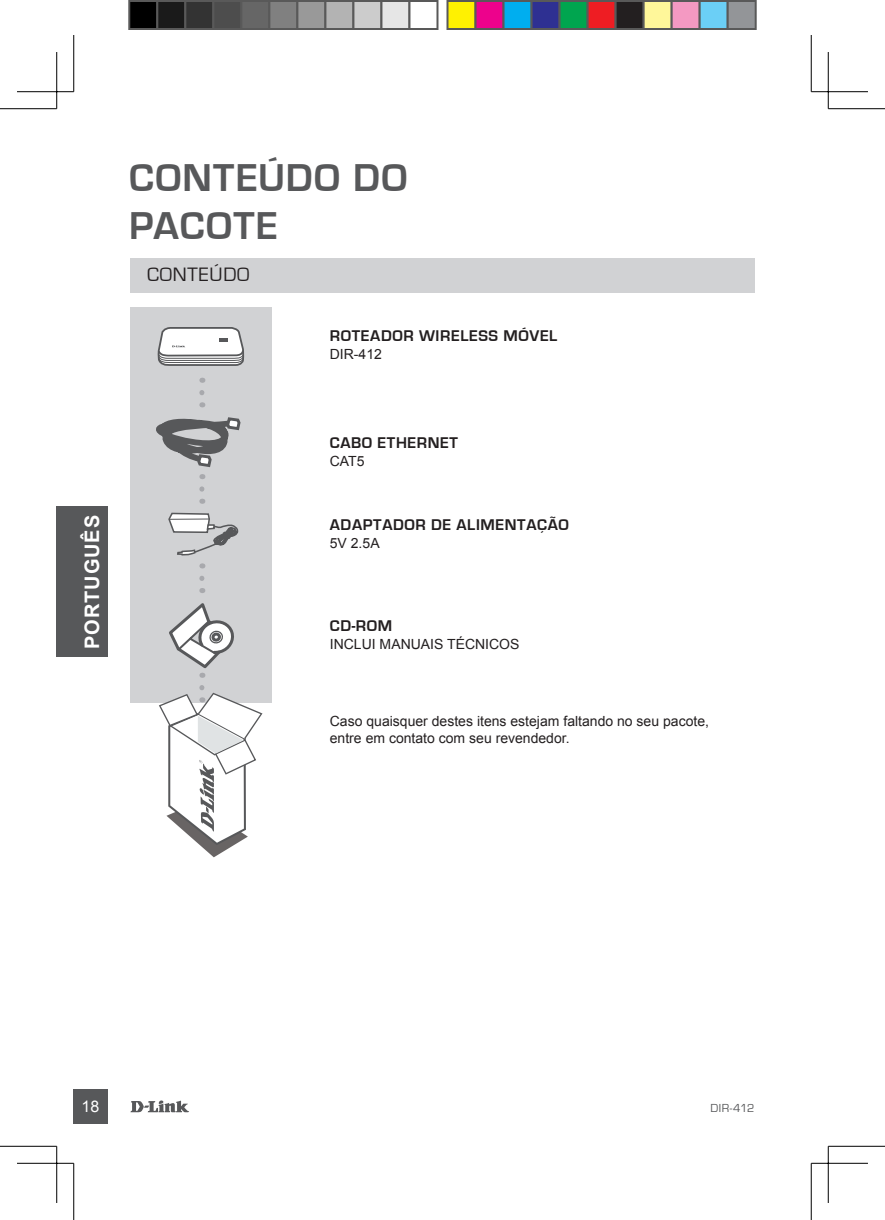
<style>
.page{position:relative;width:885px;height:1220px;background:#fff}
.page>*{position:absolute;margin:0;border:0;box-sizing:border-box;transform-origin:0 0}
.t1{font:700 40px/48px "Eurostile";letter-spacing:.035em;color:#57585a}
.t2{font:700 20px "Arial";letter-spacing:.045em;color:#fff}
.t3{font:20px "Eurostile";letter-spacing:.04em;color:#231f20}
.t4{font:700 16px "Eurostile";letter-spacing:.04em;color:#231f20}
.t5{font:16px "Arial";color:#fff}
.t6{font:14px/16.8px "Arial";color:#231f20}
.t7{font:12px "Eurostile";letter-spacing:.005em;color:#57585a}
</style>
<div class="page">
<svg style="left:130px;top:1100px;width:59px;height:12px"></svg>
<div style="left:74px;top:1090px;width:34px;height:34px;background:#57585a"></div>
<div style="left:57px;top:506px;width:51px;height:151px;background:#57585a"></div>
<div style="left:130px;top:258px;width:624px;height:34px;background:#d1d2d4"></div>
<div style="left:130px;top:307px;width:142px;height:396px;background:#d1d2d4"></div>
<svg style="left:199px;top:393px;width:5px;height:14px"></svg>
<svg style="left:156px;top:417px;width:85px;height:62px"></svg>
<svg style="left:199px;top:489px;width:5px;height:15px"></svg>
<svg style="left:169px;top:603px;width:65px;height:75px"></svg>
<svg style="left:159px;top:688px;width:103px;height:169px"></svg>
<svg style="left:168px;top:512px;width:71px;height:81px"></svg>
<svg style="left:157px;top:327px;width:88px;height:39px"></svg>
<hr style="left:0;top:108px;width:57px;height:1px;background:#000">
<hr style="left:828px;top:108px;width:56px;height:1px;background:#000">
<hr style="left:0;top:1146px;width:57px;height:1px;background:#000">
<hr style="left:828px;top:1146px;width:56px;height:1px;background:#000">
<hr style="left:73px;top:35px;width:1px;height:57px;background:#000">
<hr style="left:73px;top:1163px;width:1px;height:57px;background:#000">
<hr style="left:810px;top:35px;width:1px;height:57px;background:#000">
<hr style="left:810px;top:1163px;width:1px;height:57px;background:#000">
<hr style="left:17px;top:91px;width:57px;height:1px;background:#000">
<hr style="left:811px;top:91px;width:56px;height:1px;background:#000">
<hr style="left:17px;top:1163px;width:57px;height:1px;background:#000">
<hr style="left:811px;top:1163px;width:56px;height:1px;background:#000">
<hr style="left:56px;top:52px;width:1px;height:57px;background:#000">
<hr style="left:56px;top:1146px;width:1px;height:57px;background:#000">
<hr style="left:827px;top:52px;width:1px;height:57px;background:#000">
<hr style="left:827px;top:1146px;width:1px;height:57px;background:#000">
<div style="left:129px;top:1px;width:28px;height:28px;background:#000"></div>
<div style="left:128px;top:0;width:30px;height:30px;border:2px solid #595959"></div>
<div style="left:157px;top:1px;width:28px;height:28px;background:#1a1a1a"></div>
<div style="left:156px;top:0;width:30px;height:30px;border:2px solid #595959"></div>
<div style="left:185px;top:1px;width:28px;height:28px;background:#333"></div>
<div style="left:184px;top:0;width:30px;height:30px;border:2px solid #595959"></div>
<div style="left:213px;top:1px;width:28px;height:28px;background:#4d4d4d"></div>
<div style="left:212px;top:0;width:30px;height:30px;border:2px solid #595959"></div>
<div style="left:241px;top:1px;width:28px;height:28px;background:#666"></div>
<div style="left:240px;top:0;width:30px;height:30px;border:2px solid #595959"></div>
<div style="left:269px;top:1px;width:28px;height:28px;background:#808080"></div>
<div style="left:268px;top:0;width:30px;height:30px;border:2px solid #595959"></div>
<div style="left:297px;top:1px;width:28px;height:28px;background:#999"></div>
<div style="left:296px;top:0;width:30px;height:30px;border:2px solid #595959"></div>
<div style="left:325px;top:1px;width:28px;height:28px;background:#b3b3b3"></div>
<div style="left:324px;top:0;width:30px;height:30px;border:2px solid #595959"></div>
<div style="left:353px;top:1px;width:28px;height:28px;background:#ccc"></div>
<div style="left:352px;top:0;width:30px;height:30px;border:2px solid #595959"></div>
<div style="left:381px;top:1px;width:28px;height:28px;background:#e6e6e6"></div>
<div style="left:380px;top:0;width:30px;height:30px;border:2px solid #595959"></div>
<div style="left:408px;top:0;width:30px;height:30px;border:2px solid #595959"></div>
<div style="left:447px;top:1px;width:28px;height:28px;background:#fff101"></div>
<div style="left:446px;top:0;width:30px;height:30px;border:2px solid #595959"></div>
<div style="left:475px;top:1px;width:28px;height:28px;background:#ed028c"></div>
<div style="left:474px;top:0;width:30px;height:30px;border:2px solid #595959"></div>
<div style="left:503px;top:1px;width:28px;height:28px;background:#00aeef"></div>
<div style="left:502px;top:0;width:30px;height:30px;border:2px solid #595959"></div>
<div style="left:531px;top:1px;width:28px;height:28px;background:#2e3092"></div>
<div style="left:530px;top:0;width:30px;height:30px;border:2px solid #595959"></div>
<div style="left:559px;top:1px;width:28px;height:28px;background:#00a54f"></div>
<div style="left:558px;top:0;width:30px;height:30px;border:2px solid #595959"></div>
<div style="left:587px;top:1px;width:28px;height:28px;background:#ee1d23"></div>
<div style="left:586px;top:0;width:30px;height:30px;border:2px solid #595959"></div>
<div style="left:615px;top:1px;width:28px;height:28px;background:#231f20"></div>
<div style="left:614px;top:0;width:30px;height:30px;border:2px solid #595959"></div>
<div style="left:643px;top:1px;width:28px;height:28px;background:#fff79a"></div>
<div style="left:642px;top:0;width:30px;height:30px;border:2px solid #595959"></div>
<div style="left:671px;top:1px;width:28px;height:28px;background:#f499c2"></div>
<div style="left:670px;top:0;width:30px;height:30px;border:2px solid #595959"></div>
<div style="left:699px;top:1px;width:28px;height:28px;background:#6bcff6"></div>
<div style="left:698px;top:0;width:30px;height:30px;border:2px solid #595959"></div>
<div style="left:727px;top:1px;width:28px;height:28px;background:#939598"></div>
<div style="left:726px;top:0;width:30px;height:30px;border:2px solid #595959"></div>
<h1 class="t1" style="left:129px;top:155px;width:280px">CONTEÚDO DO<br>PACOTE</h1>
<h2 class="t3" style="left:147px;top:263px;width:104px">CONTEÚDO</h2>
<h2 class="t2" style="left:79px;top:649px;width:135px;rotate:-90deg">PORTUGUÊS</h2>
<p class="t4" style="left:330px;top:327px;width:229px">ROTEADOR WIRELESS MÓVEL</p>
<p class="t6" style="left:330px;top:346px;width:54px">DIR-412</p>
<p class="t4" style="left:330px;top:434px;width:130px">CABO ETHERNET</p>
<p class="t6" style="left:330px;top:452px;width:10px">CAT</p>
<p class="t6" style="left:357px;top:452px;width:9px">5</p>
<p class="t4" style="left:330px;top:516px;width:240px">ADAPTADOR DE ALIMENTAÇÃO</p>
<p class="t6" style="left:330px;top:535px;width:51px">5V 2.5A</p>
<p class="t4" style="left:330px;top:617px;width:64px">CD-ROM</p>
<p class="t6" style="left:330px;top:636px;width:14px">INCLU</p>
<p class="t6" style="left:372px;top:636px;width:19px">I MANUA</p>
<p class="t6" style="left:430px;top:636px;width:28px">IS TÉCN</p>
<p class="t6" style="left:485px;top:636px;width:15px">ICOS</p>
<p class="t6" style="left:330px;top:713px;width:380px">Caso quaisquer destes itens estejam faltando no seu pacote, entre em contato com seu revendedor.</p>
<p class="t5" style="left:82px;top:1096px;width:19px">18</p>
<p class="t7" style="left:710px;top:1102px;width:45px">DIR-412</p>
</div>
